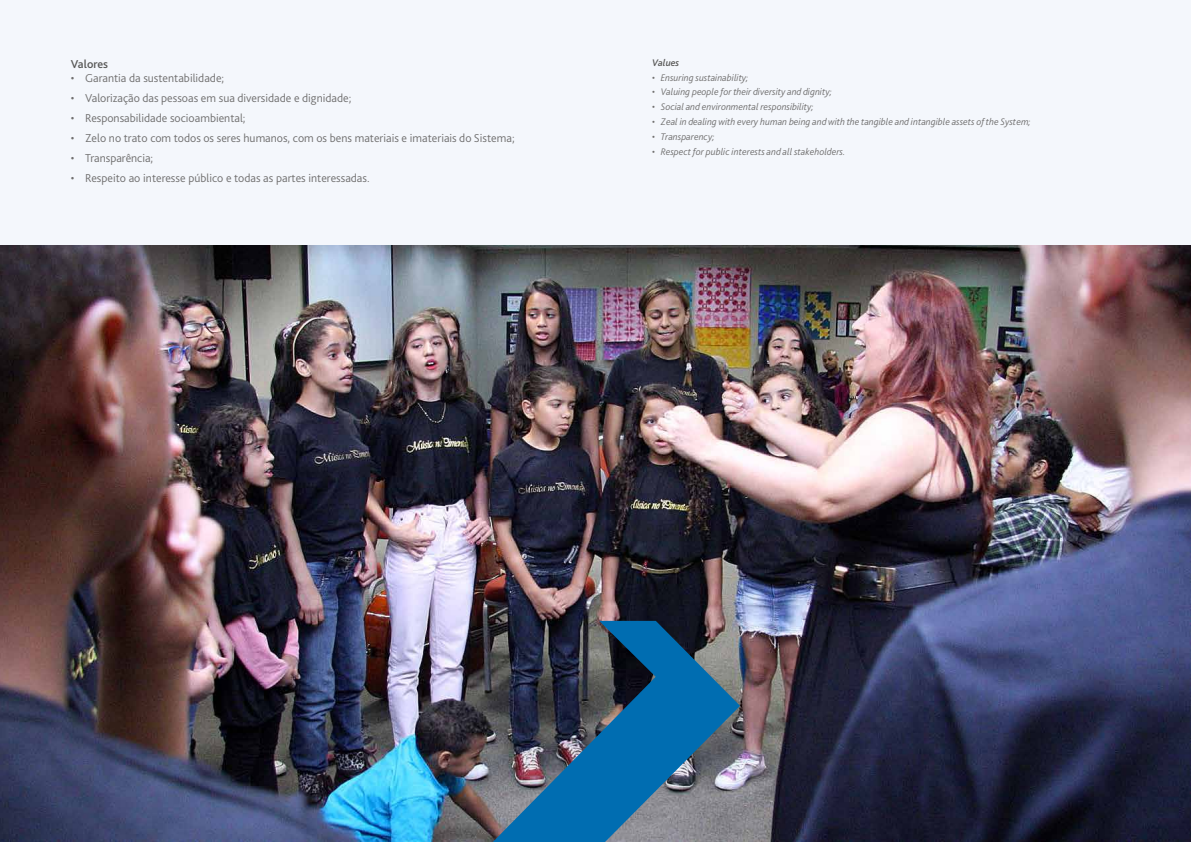
<style>
.page{position:relative;width:1191px;height:842px;background:#f4f7fc}
.page>*{position:absolute;margin:0;border:0;box-sizing:border-box;transform-origin:0 0}
.t1{font:300 12px "Bliss 2";color:#706f6f}
.t2{font:500 12px "Bliss 2";color:#575756}
.t3{font:italic 300 10px "Bliss 2";color:#706f6f}
.t4{font:italic 500 10px "Bliss 2";color:#575756}
</style>
<div class="page">
<img style="left:0;top:245px;width:1191px;height:597px">
<svg style="left:493px;top:621px;width:247px;height:221px;background:#37607f"></svg>
<p class="t2" style="left:71px;top:56px;width:39px">Valores</p>
<p class="t1" style="left:71px;top:70px;width:155px">• Garantia da sustentabilidade;</p>
<p class="t1" style="left:71px;top:91px;width:282px">• Valorização das pessoas em sua diversidade e dignidade;</p>
<p class="t1" style="left:71px;top:111px;width:176px">• Responsabilidade socioambiental;</p>
<p class="t1" style="left:71px;top:131px;width:445px">• Zelo no trato com todos os seres humanos, com os bens materiais e imateriais do Sistema;</p>
<p class="t1" style="left:71px;top:151px;width:84px">• Transparência;</p>
<p class="t1" style="left:71px;top:171px;width:300px">• Respeito ao interesse público e todas as partes interessadas.</p>
<p class="t4" style="left:652px;top:56px;width:29px">Values</p>
<p class="t3" style="left:652px;top:71px;width:98px">• Ensuring sustainability;</p>
<p class="t3" style="left:652px;top:86px;width:181px">• Valuing people for their diversity and dignity;</p>
<p class="t3" style="left:652px;top:101px;width:163px">• Social and environmental responsibility;</p>
<p class="t3" style="left:652px;top:115px;width:380px">• Zeal in dealing with every human being and with the tangible and intangible assets of the System;</p>
<p class="t3" style="left:652px;top:130px;width:64px">• Transparency;</p>
<p class="t3" style="left:652px;top:145px;width:195px">• Respect for public interests and all stakeholders.</p>
</div>
